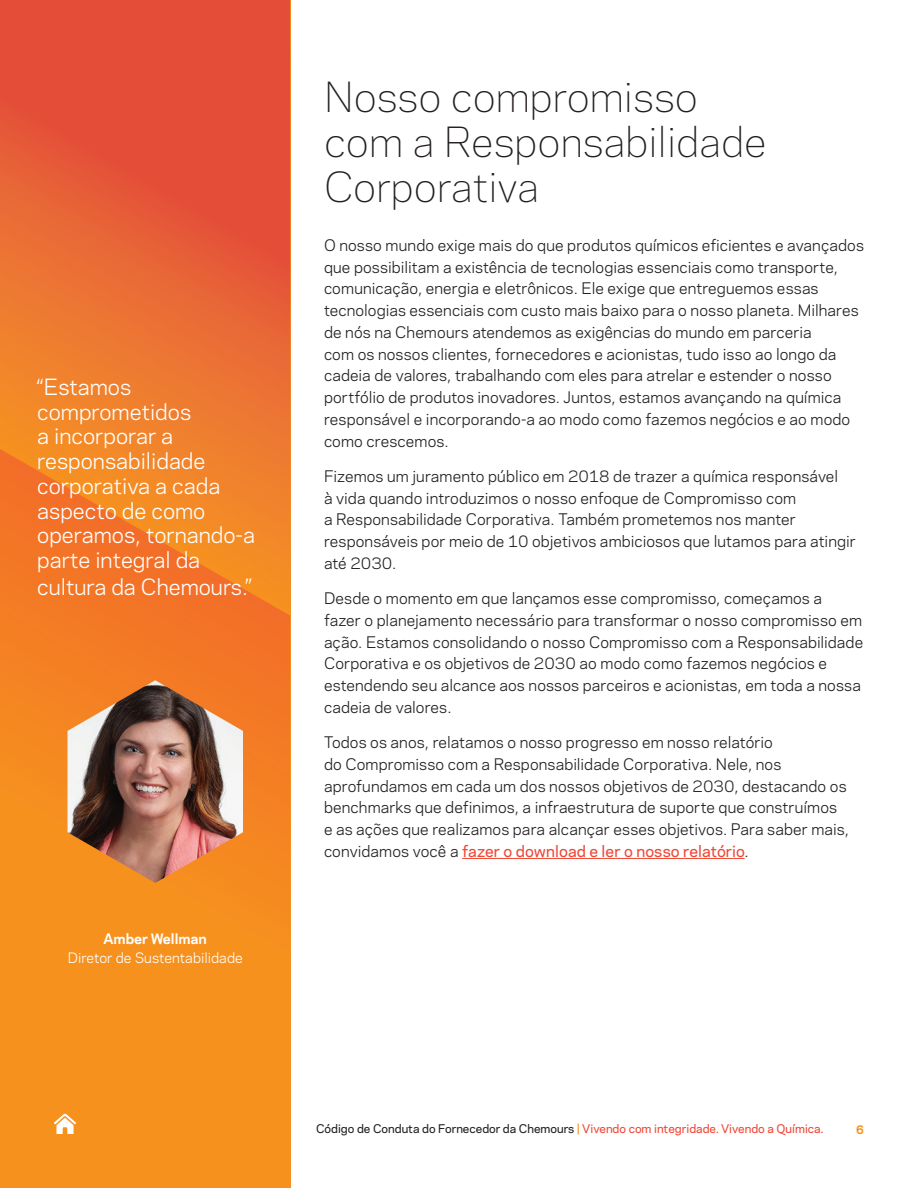
<style>
.page{position:relative;width:918px;height:1188px;background:#fff}
.page>*{position:absolute;margin:0;border:0;box-sizing:border-box;transform-origin:0 0}
.t1{font:300 39px/45px "Chemours Sans";color:#231f20}
.t2{font:21px/24.8px "Chemours Sans";color:#fff}
.t3{font:15px/21.8px "Chemours Sans";letter-spacing:.005em;color:#231f20}
.t4{font:13.5px "Chemours Sans";color:#fff}
.t5{font:700 13.5px "Chemours Sans";color:#fff}
.t6{font:500 11.25px "Chemours Sans";color:#ef4835}
.t7{font:700 11.25px "Chemours Sans";color:#f6911e}
.s1{font-weight:500;color:#ef4835}
.s2{color:#231f20}
.s3{color:#f6911e}
</style>
<div class="page">
<div style="left:0;top:0;width:290px;height:1188px;background:#f6911e"></div>
<svg style="left:0;top:0;width:291px;height:616px;background:#e76135"></svg>
<svg style="left:0;top:441px;width:290px;height:422px"></svg>
<hr style="left:462px;top:858px;width:283px;height:1px;background:#ef4835">
<img style="left:68px;top:680px;width:175px;height:203px">
<svg style="left:54px;top:1114px;width:22px;height:20px"></svg>
<h2 class="t2" style="left:37px;top:373px;width:219px">“Estamos comprometidos<br>a incorporar a responsabilidade corporativa a cada aspecto de como operamos, tornando-a parte integral da</h2>
<h2 class="t2" style="left:37px;top:574px;width:216px">cultura da Chemours.”</h2>
<p class="t5" style="left:104px;top:929px;width:105px">Amber Wellman</p>
<p class="t4" style="left:68px;top:948px;width:177px">Diretor de Sustentabilidade</p>
<h1 class="t1" style="left:324px;top:73px;width:444px">Nosso compromisso com a Responsabilidade<br>Corporativa</h1>
<p class="t3" style="left:324px;top:233px;width:542px">O nosso mundo exige mais do que produtos químicos eficientes e avançados que possibilitam a existência de tecnologias essenciais como transporte, comunicação, energia e eletrônicos. Ele exige que entreguemos essas tecnologias essenciais com custo mais baixo para o nosso planeta. Milhares de nós na Chemours atendemos as exigências do mundo em parceria<br>com os nossos clientes, fornecedores e acionistas, tudo isso ao longo da cadeia de valores, trabalhando com eles para atrelar e estender o nosso portfólio de produtos inovadores. Juntos, estamos avançando na química responsável e incorporando-a ao modo como fazemos negócios e ao modo como crescemos.</p>
<p class="t3" style="left:324px;top:464px;width:533px">Fizemos um juramento público em 2018 de trazer a química responsável<br>à vida quando introduzimos o nosso enfoque de Compromisso com<br>a Responsabilidade Corporativa. Também prometemos nos manter responsáveis por meio de 10 objetivos ambiciosos que lutamos para atingir até 2030.</p>
<p class="t3" style="left:324px;top:587px;width:541px">Desde o momento em que lançamos esse compromisso, começamos a<br>fazer o planejamento necessário para transformar o nosso compromisso em ação. Estamos consolidando o nosso Compromisso com a Responsabilidade Corporativa e os objetivos de 2030 ao modo como fazemos negócios e estendendo seu alcance aos nossos parceiros e acionistas, em toda a nossa cadeia de valores.</p>
<p class="t3" style="left:324px;top:731px;width:526px">Todos os anos, relatamos o nosso progresso em nosso relatório<br>do Compromisso com a Responsabilidade Corporativa. Nele, nos aprofundamos em cada um dos nossos objetivos de 2030, destacando os benchmarks que definimos, a infraestrutura de suporte que construímos e as ações que realizamos para alcançar esses objetivos. Para saber mais, convidamos você a <span class="s1">fazer o download e ler o nosso relatório</span>.</p>
<p class="t6" style="left:316px;top:1121px;width:509px"><span class="s2">Código de Conduta do Fornecedor da Chemours</span> <span class="s3">|</span> Vivendo com integridade. Vivendo a Química.</p>
<p class="t7" style="left:856px;top:1121px;width:9px">6</p>
</div>
